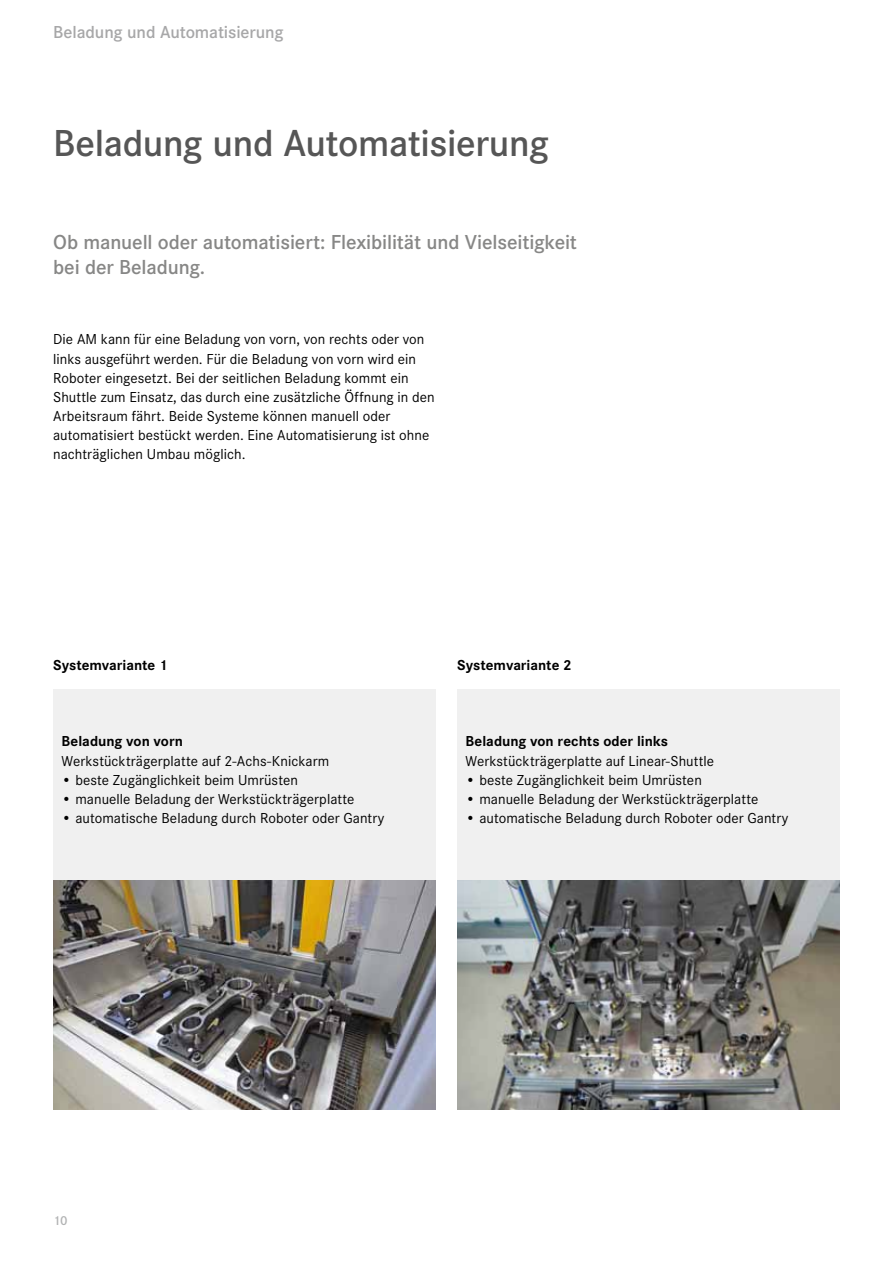
<style>
.page{position:relative;width:893px;height:1263px;background:#fff}
.page>*{position:absolute;margin:0;border:0;box-sizing:border-box;transform-origin:0 0}
.t1{font:600 39px "Corporate S";letter-spacing:-.01em;color:#565656}
.t2{font:600 21px/25.2px "Corporate S";letter-spacing:-.005em;color:#878786}
.t3{font:600 18px "Corporate S";letter-spacing:-.005em;color:#a7a7a8}
.t4{font:15px/19.2px "Corporate S";letter-spacing:.005em;color:#000}
.t5{font:700 15px "Corporate S";color:#000}
.t6{font:600 13.5px "Corporate S";color:#b1b2b3}
</style>
<div class="page">
<div style="left:53px;top:689px;width:383px;height:191px;background:#f0f0f0"></div>
<div style="left:457px;top:689px;width:383px;height:191px;background:#f0f0f0"></div>
<img style="left:457px;top:880px;width:383px;height:230px">
<img style="left:53px;top:880px;width:383px;height:230px">
<p class="t3" style="left:53px;top:22px;width:232px">Beladung und Automatisierung</p>
<h1 class="t1" style="left:53px;top:121px;width:497px">Beladung und Automatisierung</h1>
<h2 class="t2" style="left:53px;top:229px;width:525px">Ob manuell oder automatisiert: Flexibilität und Vielseitigkeit bei der Beladung.</h2>
<p class="t4" style="left:53px;top:330px;width:383px">Die AM kann für eine Beladung von vorn, von rechts oder von links ausgeführt werden. Für die Beladung von vorn wird ein Roboter eingesetzt. Bei der seitlichen Beladung kommt ein Shuttle zum Einsatz, das durch eine zusätzliche Öffnung in den Arbeitsraum fährt. Beide Systeme können manuell oder automatisiert bestückt werden. Eine Automatisierung ist ohne nachträglichen Umbau möglich.</p>
<p class="t5" style="left:53px;top:656px;width:116px">Systemvariante 1</p>
<p class="t5" style="left:457px;top:656px;width:116px">Systemvariante 2</p>
<p class="t5" style="left:62px;top:733px;width:123px">Beladung von vorn</p>
<p class="t4" style="left:62px;top:751px;width:269px">Werkstückträgerplatte auf 2-Achs-Knickarm</p>
<p class="t4" style="left:62px;top:770px;width:238px">• beste Zugänglichkeit beim Umrüsten</p>
<p class="t4" style="left:62px;top:789px;width:294px">• manuelle Beladung der Werkstückträgerplatte</p>
<p class="t4" style="left:62px;top:808px;width:324px">• automatische Beladung durch Roboter oder Gantry</p>
<p class="t5" style="left:466px;top:733px;width:204px">Beladung von rechts oder links</p>
<p class="t4" style="left:466px;top:751px;width:250px">Werkstückträgerplatte auf Linear-Shuttle</p>
<p class="t4" style="left:466px;top:770px;width:238px">• beste Zugänglichkeit beim Umrüsten</p>
<p class="t4" style="left:466px;top:789px;width:294px">• manuelle Beladung der Werkstückträgerplatte</p>
<p class="t4" style="left:466px;top:809px;width:324px">• automatische Beladung durch Roboter oder Gantry</p>
<p class="t6" style="left:53px;top:1212px;width:16px">10</p>
</div>
